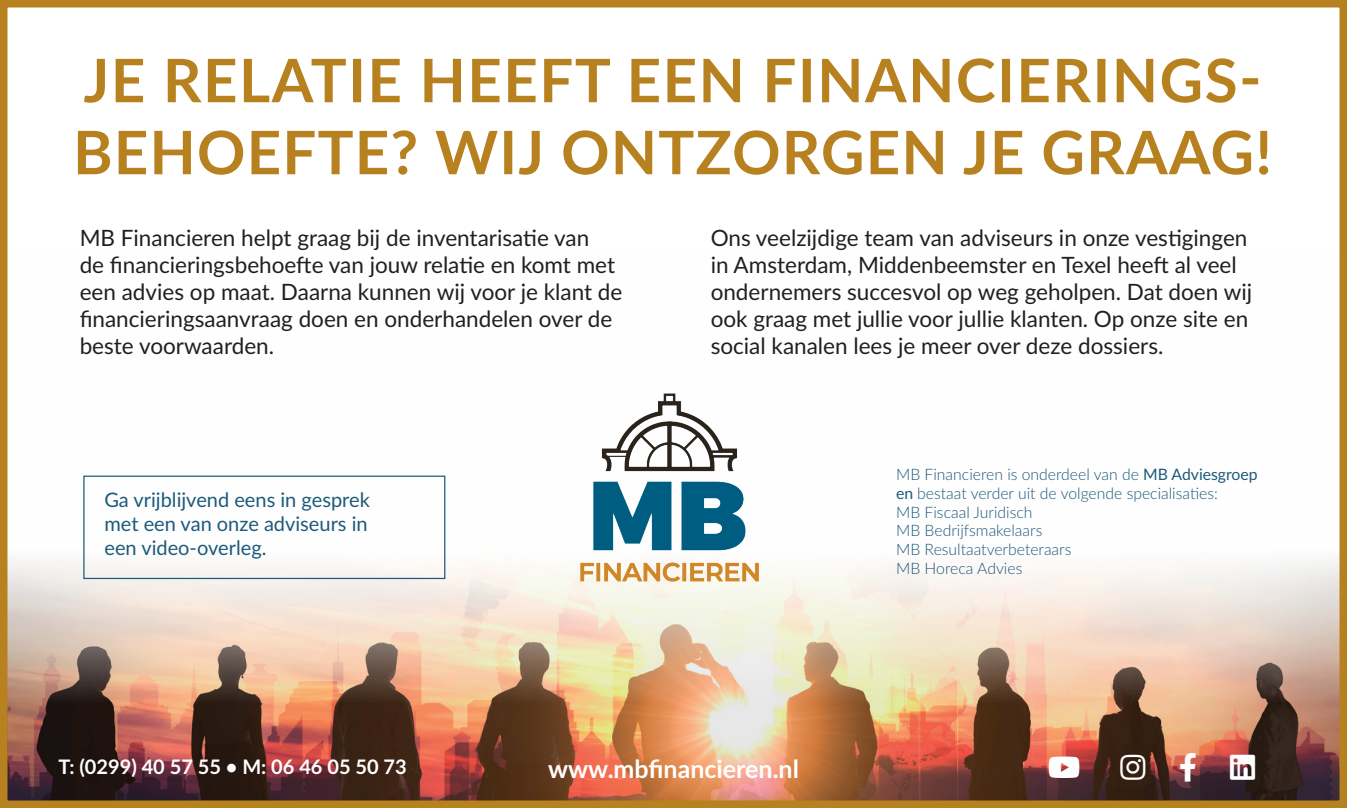
<style>
.page{position:relative;width:1347px;height:808px;background:#fff}
.page>*{position:absolute;margin:0;border:0;box-sizing:border-box;transform-origin:0 0}
.t1{font:28.5px "Font Awesome 5 Brands";color:#fff}
.t2{font:700 25px "Lato";color:#fff}
.t3{font:22.5px/27px "Lato";color:#231f20}
.t4{font:20px/24px "Lato";color:#1d5a7b;text-align:justify}
.t5{font:700 20px "Lato";color:#fff}
.t6{font:300 15.75px/19px "Lato";color:#1d5a7b}
.s1{font-weight:400}
</style>
<div class="page">
<img style="left:9px;top:475px;width:1328px;height:324px">
<div style="left:0;top:0;width:1346px;height:808px;border:8px solid #b88120"></div>
<img style="left:523px;top:393px;width:289px;height:225px">
<svg style="left:78px;top:130px;width:1190px;height:45px"></svg>
<svg style="left:84px;top:58px;width:1174px;height:45px"></svg>
<div style="left:83px;top:476px;width:362px;height:103px;border:1px solid #1d5a7b"></div>
<svg style="left:1048px;top:757px;width:31px;height:21px"></svg>
<svg style="left:1120px;top:755px;width:25px;height:25px"></svg>
<svg style="left:1180px;top:753px;width:15px;height:29px"></svg>
<svg style="left:1230px;top:755px;width:25px;height:25px"></svg>
<p class="t3" style="left:80px;top:223px;width:544px">MB Financieren helpt graag bij de inventarisatie van<br>de financieringsbehoefte van jouw relatie en komt met een advies op maat. Daarna kunnen wij voor je klant de financieringsaanvraag doen en onderhandelen over de beste voorwaarden.</p>
<p class="t3" style="left:710px;top:223px;width:543px">Ons veelzijdige team van adviseurs in onze vestigingen in Amsterdam, Middenbeemster en Texel heeft al veel ondernemers succesvol op weg geholpen. Dat doen wij ook graag met jullie voor jullie klanten. Op onze site en social kanalen lees je meer over deze dossiers.</p>
<p class="t4" style="left:104px;top:487px;width:267px">Ga vrijblijvend eens in gesprek met een van onze adviseurs in een video-overleg.</p>
<p class="t5" style="left:58px;top:752px;width:350px">T: (0299) 40 57 55 • M: 06 46 05 50 73</p>
<p class="t6" style="left:896px;top:464px;width:363px">MB Financieren is onderdeel van de <span class="s1">MB Adviesgroep en</span> bestaat verder uit de volgende specialisaties:<br>MB Fiscaal Juridisch<br>MB Bedrijfsmakelaars<br>MB Resultaatverbeteraars<br>MB Horeca Advies</p>
<p class="t2" style="left:548px;top:750px;width:252px">www.mbfinancieren.nl</p>
<p class="t1" style="left:1120px;top:753px;width:136px">■▲▼ □□ ■■</p>
</div>
